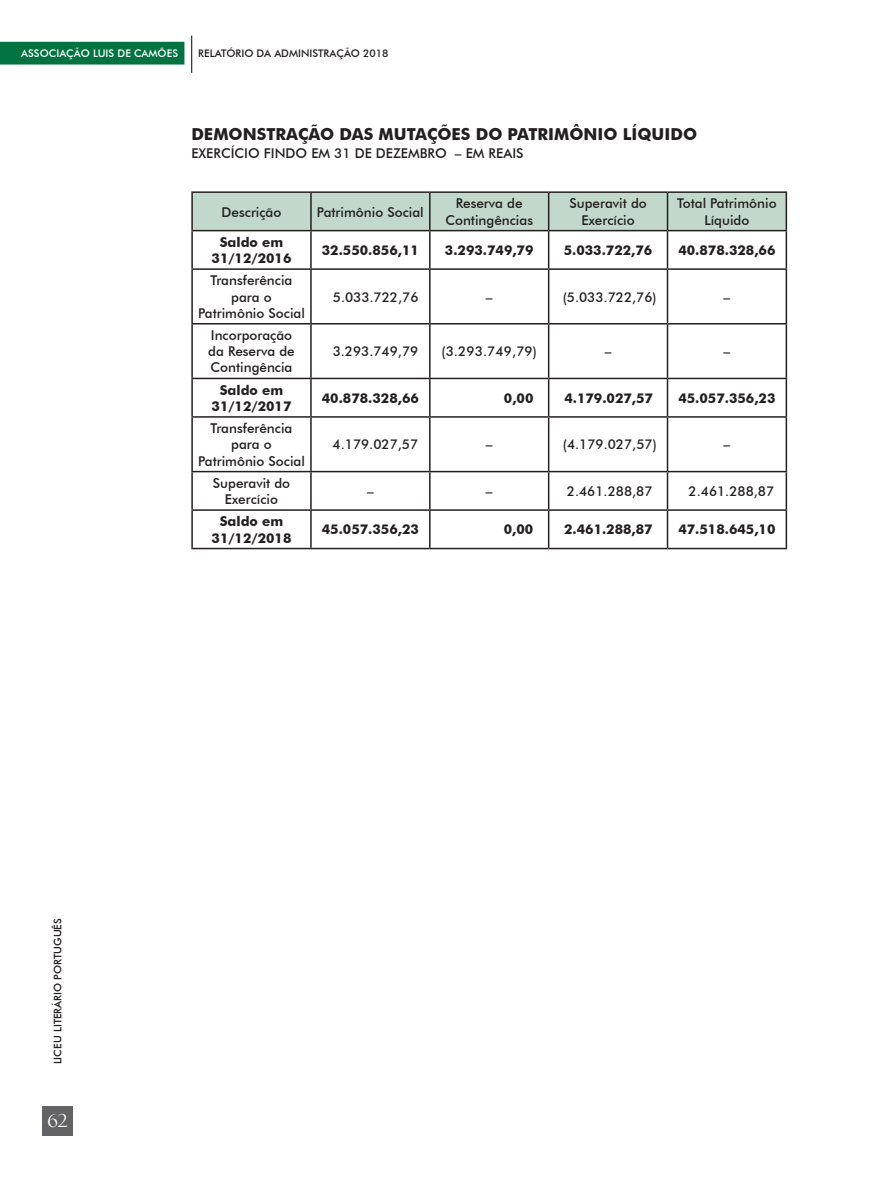
<style>
.page{position:relative;width:893px;height:1191px;background:#fff}
.page>*{position:absolute;margin:0;border:0;box-sizing:border-box;transform-origin:0 0}
.t1{font:18px "Felix Titling";color:#fff}
.t2{font:700 16.5px "Futura BT";color:#231f20}
.t3{font:500 13.5px/16.2px "Futura BT";color:#231f20;text-align:center}
.t4{font:700 13.5px/16.2px "Futura BT";color:#231f20;text-align:center}
.t5{font:500 10.5px "Futura BT";color:#231f20}
.t6{font:500 10.5px "Futura BT";color:#fff}
</style>
<div class="page">
<div style="left:0;top:42px;width:184px;height:23px;background:#007340"></div>
<hr style="left:191px;top:36px;width:1px;height:37px;background:#000">
<div style="left:43px;top:1106px;width:30px;height:29px;background:#636366"></div>
<div style="left:193px;top:193px;width:593px;height:37px;background:#c1d8ca"></div>
<hr style="left:191px;top:191px;width:120px;height:2px;background:#231f20">
<hr style="left:191px;top:193px;width:2px;height:37px;background:#231f20">
<hr style="left:311px;top:191px;width:119px;height:2px;background:#231f20">
<hr style="left:310px;top:193px;width:2px;height:37px;background:#231f20">
<hr style="left:430px;top:191px;width:119px;height:2px;background:#231f20">
<hr style="left:429px;top:193px;width:2px;height:37px;background:#231f20">
<hr style="left:549px;top:191px;width:118px;height:2px;background:#231f20">
<hr style="left:548px;top:193px;width:1px;height:37px;background:#231f20">
<hr style="left:667px;top:191px;width:120px;height:2px;background:#231f20">
<hr style="left:667px;top:193px;width:1px;height:37px;background:#231f20">
<hr style="left:786px;top:193px;width:1px;height:37px;background:#231f20">
<hr style="left:191px;top:230px;width:120px;height:1px;background:#231f20">
<hr style="left:191px;top:231px;width:2px;height:37px;background:#231f20">
<hr style="left:311px;top:230px;width:119px;height:1px;background:#231f20">
<hr style="left:310px;top:231px;width:2px;height:37px;background:#231f20">
<hr style="left:430px;top:230px;width:119px;height:1px;background:#231f20">
<hr style="left:429px;top:231px;width:2px;height:37px;background:#231f20">
<hr style="left:549px;top:230px;width:118px;height:1px;background:#231f20">
<hr style="left:548px;top:231px;width:1px;height:37px;background:#231f20">
<hr style="left:667px;top:230px;width:120px;height:1px;background:#231f20">
<hr style="left:667px;top:231px;width:1px;height:37px;background:#231f20">
<hr style="left:786px;top:231px;width:1px;height:37px;background:#231f20">
<hr style="left:191px;top:268px;width:120px;height:2px;background:#231f20">
<hr style="left:191px;top:270px;width:2px;height:53px;background:#231f20">
<hr style="left:311px;top:268px;width:119px;height:2px;background:#231f20">
<hr style="left:310px;top:270px;width:2px;height:53px;background:#231f20">
<hr style="left:430px;top:268px;width:119px;height:2px;background:#231f20">
<hr style="left:429px;top:270px;width:2px;height:53px;background:#231f20">
<hr style="left:549px;top:268px;width:118px;height:2px;background:#231f20">
<hr style="left:548px;top:270px;width:1px;height:53px;background:#231f20">
<hr style="left:667px;top:268px;width:120px;height:2px;background:#231f20">
<hr style="left:667px;top:270px;width:1px;height:53px;background:#231f20">
<hr style="left:786px;top:270px;width:1px;height:53px;background:#231f20">
<hr style="left:191px;top:323px;width:120px;height:1px;background:#231f20">
<hr style="left:191px;top:324px;width:2px;height:54px;background:#231f20">
<hr style="left:311px;top:323px;width:119px;height:1px;background:#231f20">
<hr style="left:310px;top:324px;width:2px;height:54px;background:#231f20">
<hr style="left:430px;top:323px;width:119px;height:1px;background:#231f20">
<hr style="left:429px;top:324px;width:2px;height:54px;background:#231f20">
<hr style="left:549px;top:323px;width:118px;height:1px;background:#231f20">
<hr style="left:548px;top:324px;width:1px;height:54px;background:#231f20">
<hr style="left:667px;top:323px;width:120px;height:1px;background:#231f20">
<hr style="left:667px;top:324px;width:1px;height:54px;background:#231f20">
<hr style="left:786px;top:324px;width:1px;height:54px;background:#231f20">
<hr style="left:191px;top:378px;width:120px;height:1px;background:#231f20">
<hr style="left:191px;top:379px;width:2px;height:37px;background:#231f20">
<hr style="left:311px;top:378px;width:119px;height:1px;background:#231f20">
<hr style="left:310px;top:379px;width:2px;height:37px;background:#231f20">
<hr style="left:430px;top:378px;width:119px;height:1px;background:#231f20">
<hr style="left:429px;top:379px;width:2px;height:37px;background:#231f20">
<hr style="left:549px;top:378px;width:118px;height:1px;background:#231f20">
<hr style="left:548px;top:379px;width:1px;height:37px;background:#231f20">
<hr style="left:667px;top:378px;width:120px;height:1px;background:#231f20">
<hr style="left:667px;top:379px;width:1px;height:37px;background:#231f20">
<hr style="left:786px;top:379px;width:1px;height:37px;background:#231f20">
<hr style="left:191px;top:416px;width:120px;height:2px;background:#231f20">
<hr style="left:191px;top:418px;width:2px;height:53px;background:#231f20">
<hr style="left:311px;top:416px;width:119px;height:2px;background:#231f20">
<hr style="left:310px;top:418px;width:2px;height:53px;background:#231f20">
<hr style="left:430px;top:416px;width:119px;height:2px;background:#231f20">
<hr style="left:429px;top:418px;width:2px;height:53px;background:#231f20">
<hr style="left:549px;top:416px;width:118px;height:2px;background:#231f20">
<hr style="left:548px;top:418px;width:1px;height:53px;background:#231f20">
<hr style="left:667px;top:416px;width:120px;height:2px;background:#231f20">
<hr style="left:667px;top:418px;width:1px;height:53px;background:#231f20">
<hr style="left:786px;top:418px;width:1px;height:53px;background:#231f20">
<hr style="left:191px;top:471px;width:120px;height:1px;background:#231f20">
<hr style="left:191px;top:472px;width:2px;height:37px;background:#231f20">
<hr style="left:311px;top:471px;width:119px;height:1px;background:#231f20">
<hr style="left:310px;top:472px;width:2px;height:37px;background:#231f20">
<hr style="left:430px;top:471px;width:119px;height:1px;background:#231f20">
<hr style="left:429px;top:472px;width:2px;height:37px;background:#231f20">
<hr style="left:549px;top:471px;width:118px;height:1px;background:#231f20">
<hr style="left:548px;top:472px;width:1px;height:37px;background:#231f20">
<hr style="left:667px;top:471px;width:120px;height:1px;background:#231f20">
<hr style="left:667px;top:472px;width:1px;height:37px;background:#231f20">
<hr style="left:786px;top:472px;width:1px;height:37px;background:#231f20">
<hr style="left:191px;top:509px;width:120px;height:2px;background:#231f20">
<hr style="left:191px;top:511px;width:2px;height:37px;background:#231f20">
<hr style="left:311px;top:509px;width:119px;height:2px;background:#231f20">
<hr style="left:310px;top:511px;width:2px;height:37px;background:#231f20">
<hr style="left:430px;top:509px;width:119px;height:2px;background:#231f20">
<hr style="left:429px;top:511px;width:2px;height:37px;background:#231f20">
<hr style="left:549px;top:509px;width:118px;height:2px;background:#231f20">
<hr style="left:548px;top:511px;width:1px;height:37px;background:#231f20">
<hr style="left:667px;top:509px;width:120px;height:2px;background:#231f20">
<hr style="left:667px;top:511px;width:1px;height:37px;background:#231f20">
<hr style="left:786px;top:511px;width:1px;height:37px;background:#231f20">
<hr style="left:191px;top:548px;width:120px;height:1px;background:#231f20">
<hr style="left:311px;top:548px;width:119px;height:1px;background:#231f20">
<hr style="left:430px;top:548px;width:119px;height:1px;background:#231f20">
<hr style="left:549px;top:548px;width:118px;height:1px;background:#231f20">
<hr style="left:667px;top:548px;width:120px;height:1px;background:#231f20">
<p class="t6" style="left:21px;top:47px;width:158px">ASSOCIAÇÃO LUIS DE CAMÕES</p>
<p class="t5" style="left:198px;top:47px;width:192px">RELATÓRIO DA ADMINISTRAÇÃO 2018</p>
<p class="t2" style="left:191px;top:124px;width:507px">DEMONSTRAÇÃO DAS MUTAÇÕES DO PATRIMÔNIO LÍQUIDO</p>
<p class="t3" style="left:191px;top:145px;width:334px">EXERCÍCIO FINDO EM 31 DE DEZEMBRO – EM REAIS</p>
<p class="t3" style="left:222px;top:203px;width:61px">Descrição</p>
<p class="t3" style="left:317px;top:203px;width:108px">Patrimônio Social</p>
<p class="t3" style="left:445px;top:195px;width:89px">Reserva de<br>Contingências</p>
<p class="t3" style="left:569px;top:195px;width:79px">Superavit do<br>Exercício</p>
<p class="t3" style="left:677px;top:195px;width:101px">Total Patrimônio<br>Líquido</p>
<p class="t4" style="left:212px;top:234px;width:81px">Saldo em<br>31/12/2016</p>
<p class="t4" style="left:322px;top:242px;width:99px">32.550.856,11</p>
<p class="t4" style="left:445px;top:242px;width:90px">3.293.749,79</p>
<p class="t4" style="left:564px;top:242px;width:90px">5.033.722,76</p>
<p class="t4" style="left:678px;top:242px;width:99px">40.878.328,66</p>
<p class="t3" style="left:198px;top:272px;width:108px">Transferência para o<br>Patrimônio Social</p>
<p class="t3" style="left:333px;top:288px;width:87px">5.033.722,76</p>
<p class="t3" style="left:486px;top:288px;width:8px">–</p>
<p class="t3" style="left:563px;top:288px;width:95px">(5.033.722,76)</p>
<p class="t3" style="left:724px;top:288px;width:8px">–</p>
<p class="t3" style="left:208px;top:327px;width:88px;text-align:left">Incorporação da Reserva de<br>Contingência</p>
<p class="t3" style="left:333px;top:343px;width:87px">3.293.749,79</p>
<p class="t3" style="left:441px;top:343px;width:97px">(3.293.749,79)</p>
<p class="t3" style="left:605px;top:343px;width:8px">–</p>
<p class="t3" style="left:724px;top:343px;width:8px">–</p>
<p class="t4" style="left:212px;top:382px;width:81px">Saldo em<br>31/12/2017</p>
<p class="t4" style="left:322px;top:390px;width:99px">40.878.328,66</p>
<p class="t4" style="left:504px;top:390px;width:31px">0,00</p>
<p class="t4" style="left:564px;top:390px;width:90px">4.179.027,57</p>
<p class="t4" style="left:678px;top:390px;width:99px">45.057.356,23</p>
<p class="t3" style="left:198px;top:420px;width:108px">Transferência para o<br>Patrimônio Social</p>
<p class="t3" style="left:333px;top:436px;width:87px">4.179.027,57</p>
<p class="t3" style="left:486px;top:436px;width:8px">–</p>
<p class="t3" style="left:563px;top:436px;width:95px">(4.179.027,57)</p>
<p class="t3" style="left:724px;top:436px;width:8px">–</p>
<p class="t3" style="left:213px;top:475px;width:79px">Superavit do<br>Exercício</p>
<p class="t3" style="left:367px;top:483px;width:8px">–</p>
<p class="t3" style="left:486px;top:483px;width:8px">–</p>
<p class="t3" style="left:567px;top:483px;width:87px">2.461.288,87</p>
<p class="t3" style="left:689px;top:483px;width:87px">2.461.288,87</p>
<p class="t4" style="left:212px;top:513px;width:81px">Saldo em<br>31/12/2018</p>
<p class="t4" style="left:322px;top:521px;width:99px">45.057.356,23</p>
<p class="t4" style="left:504px;top:521px;width:31px">0,00</p>
<p class="t4" style="left:564px;top:521px;width:90px">2.461.288,87</p>
<p class="t4" style="left:678px;top:521px;width:99px">47.518.645,10</p>
<p class="t5" style="left:52px;top:1064px;width:148px;rotate:-90deg">LICEU LITERÁRIO PORTUGUÊS</p>
<h1 class="t1" style="left:48px;top:1110px;width:22px">62</h1>
</div>
